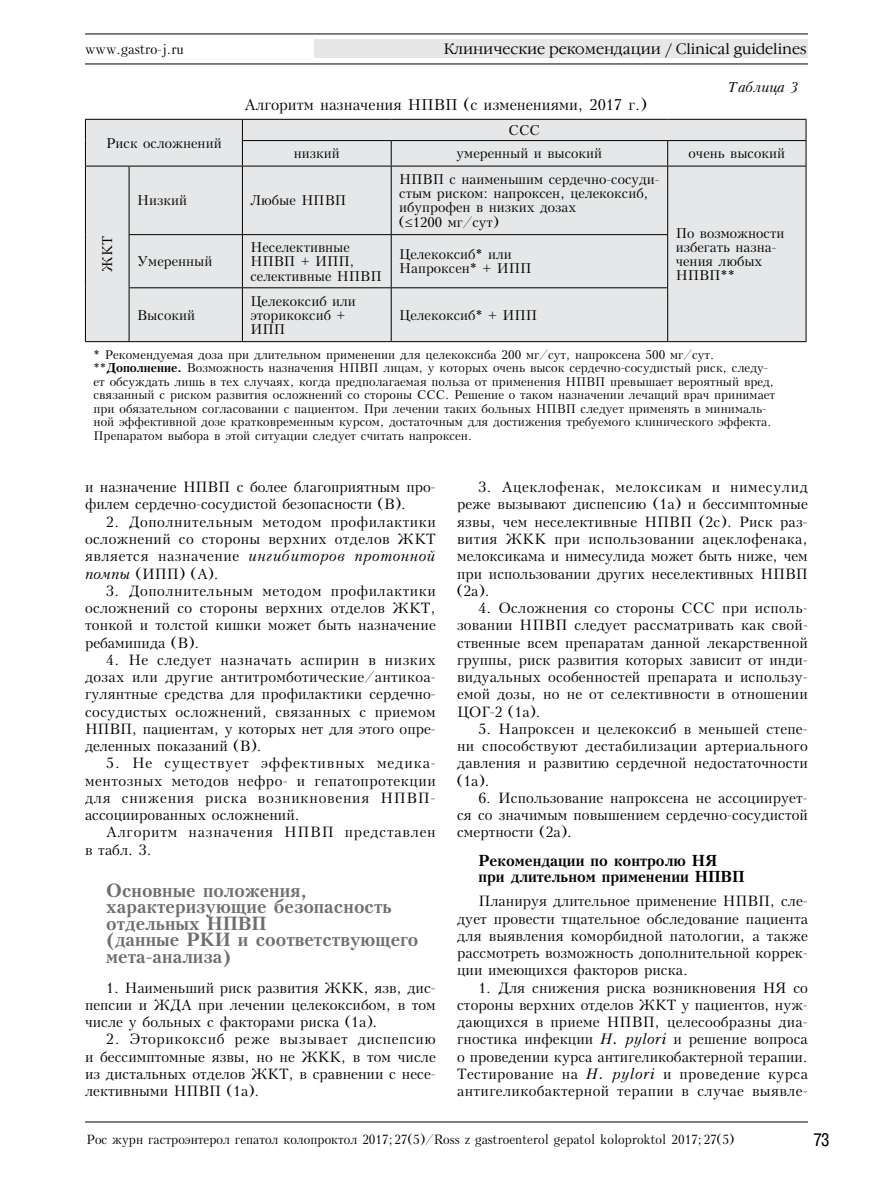
<style>
.page{position:relative;width:893px;height:1191px;background:#fff}
.page>*{position:absolute;margin:0;border:0;box-sizing:border-box;transform-origin:0 0}
.t1{font:700 18px/16.5px "Kudrashov";color:#6d6e71}
.t2{font:18px "Pragmatica Cond C";color:#000}
.t3{font:700 15px/16.5px "Kudrashov";color:#000}
.t4{font:15px "Kudrashov";color:#000}
.t5{font:300 15px "Garamond C";color:#000}
.t6{font:14.25px/17.2px "Kudrashov";color:#000;text-align:justify}
.t7{font:14.25px/17.2px "Kudrashov";letter-spacing:.055em;color:#000}
.t8{font:13.5px/14.2px "Kudrashov";color:#000}
.t9{font:13.5px "Kudrashov";color:#000;scale:.95 1}
.t10{font:italic 13.5px "Kudrashov";color:#000}
.t11{font:12.75px "Kudrashov";color:#000;scale:.95 1}
.t12{font:12px/13.5px "Kudrashov";color:#000}
.s1{font-weight:700}
.s2{font-style:italic}
</style>
<div class="page">
<hr style="left:85px;top:34px;width:723px;height:1px;background:#000">
<hr style="left:85px;top:64px;width:723px;height:1px;background:#000">
<div style="left:315px;top:40px;width:493px;height:18px;background:#e6e7e8"></div>
<hr style="left:85px;top:1121px;width:723px;height:1px;background:#000">
<div style="left:86px;top:120px;width:720px;height:221px;background:#e6e7e8"></div>
<hr style="left:85px;top:119px;width:44px;height:1px;background:#000">
<hr style="left:129px;top:119px;width:113px;height:1px;background:#000">
<hr style="left:242px;top:119px;width:149px;height:1px;background:#000">
<hr style="left:391px;top:119px;width:277px;height:1px;background:#000">
<hr style="left:668px;top:119px;width:138px;height:1px;background:#000">
<svg style="left:85px;top:120px;width:1px;height:46px"></svg>
<hr style="left:242px;top:140px;width:149px;height:1px;background:#000">
<svg style="left:242px;top:120px;width:1px;height:46px"></svg>
<hr style="left:391px;top:140px;width:277px;height:1px;background:#000">
<svg style="left:391px;top:141px;width:1px;height:25px"></svg>
<hr style="left:668px;top:140px;width:138px;height:1px;background:#000">
<svg style="left:667px;top:141px;width:1px;height:25px"></svg>
<svg style="left:806px;top:120px;width:1px;height:46px"></svg>
<hr style="left:85px;top:166px;width:44px;height:1px;background:#000">
<hr style="left:85px;top:166px;width:1px;height:69px;background:#000">
<hr style="left:129px;top:166px;width:113px;height:1px;background:#000">
<hr style="left:129px;top:166px;width:1px;height:68px;background:#000">
<hr style="left:242px;top:166px;width:149px;height:1px;background:#000">
<hr style="left:242px;top:166px;width:1px;height:68px;background:#000">
<hr style="left:391px;top:166px;width:277px;height:1px;background:#000">
<hr style="left:391px;top:166px;width:1px;height:68px;background:#000">
<hr style="left:668px;top:166px;width:138px;height:1px;background:#000">
<hr style="left:667px;top:166px;width:1px;height:68px;background:#000">
<hr style="left:806px;top:166px;width:1px;height:69px;background:#000">
<hr style="left:85px;top:235px;width:1px;height:53px;background:#000">
<hr style="left:129px;top:234px;width:113px;height:1px;background:#000">
<hr style="left:129px;top:235px;width:1px;height:52px;background:#000">
<hr style="left:242px;top:234px;width:149px;height:1px;background:#000">
<hr style="left:242px;top:235px;width:1px;height:52px;background:#000">
<hr style="left:391px;top:234px;width:277px;height:1px;background:#000">
<hr style="left:391px;top:235px;width:1px;height:52px;background:#000">
<hr style="left:667px;top:235px;width:1px;height:52px;background:#000">
<hr style="left:806px;top:235px;width:1px;height:53px;background:#000">
<hr style="left:85px;top:288px;width:1px;height:53px;background:#000">
<hr style="left:129px;top:287px;width:113px;height:1px;background:#000">
<hr style="left:129px;top:288px;width:1px;height:53px;background:#000">
<hr style="left:242px;top:287px;width:149px;height:1px;background:#000">
<hr style="left:242px;top:288px;width:1px;height:53px;background:#000">
<hr style="left:391px;top:287px;width:277px;height:1px;background:#000">
<hr style="left:391px;top:288px;width:1px;height:53px;background:#000">
<hr style="left:667px;top:288px;width:1px;height:53px;background:#000">
<hr style="left:806px;top:288px;width:1px;height:53px;background:#000">
<hr style="left:85px;top:341px;width:44px;height:1px;background:#000">
<hr style="left:129px;top:341px;width:113px;height:1px;background:#000">
<hr style="left:242px;top:341px;width:149px;height:1px;background:#000">
<hr style="left:391px;top:341px;width:277px;height:1px;background:#000">
<hr style="left:668px;top:341px;width:138px;height:1px;background:#000">
<p class="t9" style="left:85px;top:41px;width:106px">www.gastro-j.ru</p>
<p class="t5" style="left:444px;top:41px;width:364px">Клинические рекомендации / Clinical guidelines</p>
<p class="t8" style="left:106px;top:136px;width:117px">Риск осложнений</p>
<p class="t4" style="left:245px;top:95px;width:404px">Алгоритм назначения НПВП (с изменениями, 2017 г.)</p>
<p class="t8" style="left:508px;top:123px;width:33px">ССС</p>
<p class="t10" style="left:729px;top:79px;width:71px">Таблица 3</p>
<p class="t8" style="left:294px;top:147px;width:48px">низкий</p>
<p class="t8" style="left:457px;top:147px;width:147px">умеренный и высокий</p>
<p class="t8" style="left:689px;top:147px;width:98px">очень высокий</p>
<p class="t8" style="left:101px;top:272px;width:37px;rotate:-90deg">ЖКТ</p>
<p class="t8" style="left:137px;top:194px;width:51px">Низкий</p>
<p class="t8" style="left:250px;top:194px;width:97px">Любые НПВП</p>
<p class="t8" style="left:399px;top:172px;width:262px">НПВП с наименьшим сердечно-сосуди&shy;стым риском: напроксен, целекоксиб, ибупрофен в низких дозах<br>(≤1200 мг/сут)</p>
<p class="t8" style="left:137px;top:254px;width:77px">Умеренный</p>
<p class="t8" style="left:250px;top:240px;width:133px">Неселективные<br>НПВП + ИПП, селективные НПВП</p>
<p class="t8" style="left:399px;top:247px;width:134px">Целекоксиб* или<br>Напроксен* + ИПП</p>
<p class="t8" style="left:676px;top:226px;width:110px">По возможности избегать назна&shy;чения любых<br>НПВП**</p>
<p class="t8" style="left:250px;top:294px;width:107px">Целекоксиб или эторикоксиб +<br>ИПП</p>
<p class="t8" style="left:399px;top:308px;width:139px">Целекоксиб* + ИПП</p>
<p class="t12" style="left:94px;top:348px;width:683px">* Рекомендуемая доза при длительном применении для целекоксиба 200 мг/сут, напроксена 500 мг/сут. **<span class="s1">Дополнение.</span> Возможность назначения НПВП лицам, у которых очень высок сердечно-сосудистый риск, следу&shy;ет обсуждать лишь в тех случаях, когда предполагаемая польза от применения НПВП превышает вероятный вред, связанный с риском развития осложнений со стороны ССС. Решение о таком назначении лечащий врач принимает при обязательном согласовании с пациентом. При лечении таких больных НПВП следует применять в минималь&shy;ной эффективной дозе кратковременным курсом, достаточным для достижения требуемого клинического эффекта.<br>Препаратом выбора в этой ситуации следует считать напроксен.</p>
<p class="t8" style="left:137px;top:308px;width:59px">Высокий</p>
<p class="t6" style="left:85px;top:479px;width:352px">и назначение НПВП с более благоприятным про&shy;филем сердечно-сосудистой безопасности (В).</p>
<p class="t6" style="left:85px;top:513px;width:352px;text-indent:21px">2. Дополнительным методом профилактики осложнений со стороны верхних отделов ЖКТ является назначение <span class="s2">ингибиторов протонной помпы</span> (ИПП) (A).</p>
<p class="t6" style="left:85px;top:582px;width:352px;text-indent:21px">3. Дополнительным методом профилактики осложнений со стороны верхних отделов ЖКТ, тонкой и толстой кишки может быть назначение ребамипида (В).</p>
<p class="t6" style="left:85px;top:651px;width:352px;text-indent:21px">4. Не следует назначать аспирин в низких дозах или другие антитромботические/антикоа&shy;гулянтные средства для профилактики сердечно&shy;сосудистых осложнений, связанных с приемом НПВП, пациентам, у которых нет для этого опре&shy;деленных показаний (B).</p>
<p class="t6" style="left:85px;top:755px;width:352px;text-indent:21px">5. Не существует эффективных медика&shy;ментозных методов нефро- и гепатопротекции для снижения риска возникновения НПВП&shy;ассоциированных осложнений.</p>
<p class="t7" style="left:85px;top:824px;width:352px;text-indent:21px">Алгоритм назначения НПВП представлен в табл. 3.</p>
<p class="t1" style="left:106px;top:881px;width:314px">Основные положения, характеризующие безопасность отдельных НПВП<br>(данные РКИ и соответствующего мета-анализа)</p>
<p class="t6" style="left:85px;top:979px;width:352px;text-indent:21px">1. Наименьший риск развития ЖКК, язв, дис&shy;пепсии и ЖДА при лечении целекоксибом, в том числе у больных с факторами риска (1a).</p>
<p class="t6" style="left:85px;top:1031px;width:352px;text-indent:21px">2. Эторикоксиб реже вызывает диспепсию и бессимптомные язвы, но не ЖКК, в том числе из дистальных отделов ЖКТ, в сравнении с несе&shy;лективными НПВП (1a).</p>
<p class="t6" style="left:457px;top:479px;width:352px;text-indent:21px">3. Ацеклофенак, мелоксикам и нимесулид реже вызывают диспепсию (1a) и бессимптомные язвы, чем неселективные НПВП (2c). Риск раз&shy;вития ЖКК при использовании ацеклофенака, мелоксикама и нимесулида может быть ниже, чем при использовании других неселективных НПВП (2а).</p>
<p class="t6" style="left:457px;top:599px;width:352px;text-indent:21px">4. Осложнения со стороны ССС при исполь&shy;зовании НПВП следует рассматривать как свой&shy;ственные всем препаратам данной лекарственной группы, риск развития которых зависит от инди&shy;видуальных особенностей препарата и использу&shy;емой дозы, но не от селективности в отношении ЦОГ‑2 (1а).</p>
<p class="t6" style="left:457px;top:720px;width:352px;text-indent:21px">5. Напроксен и целекоксиб в меньшей степе&shy;ни способствуют дестабилизации артериального давления и развитию сердечной недостаточности (1a).</p>
<p class="t6" style="left:457px;top:789px;width:352px;text-indent:21px">6. Использование напроксена не ассоциирует&shy;ся со значимым повышением сердечно-сосудистой смертности (2a).</p>
<p class="t3" style="left:478px;top:852px;width:268px">Рекомендации по контролю НЯ при длительном применении НПВП</p>
<p class="t6" style="left:457px;top:893px;width:352px;text-indent:21px">Планируя длительное применение НПВП, сле&shy;дует провести тщательное обследование пациента для выявления коморбидной патологии, а также рассмотреть возможность дополнительной коррек&shy;ции имеющихся факторов риска.</p>
<p class="t6" style="left:457px;top:979px;width:352px;text-indent:21px">1. Для снижения риска возникновения НЯ со стороны верхних отделов ЖКТ у пациентов, нуж&shy;дающихся в приеме НПВП, целесообразны диа&shy;гностика инфекции <span class="s2">H. pylori</span> и решение вопроса о проведении курса антигеликобактерной терапии.<br>Тестирование на <span class="s2">H. pylori</span> и проведение курса антигеликобактерной терапии в случае выявле-</p>
<p class="t11" style="left:87px;top:1132px;width:683px">Рос журн гастроэнтерол гепатол колопроктол 2017;27(5)/Ross z gastroenterol gepatol koloproktol 2017;27(5)</p>
<p class="t2" style="left:814px;top:1130px;width:17px">73</p>
</div>
